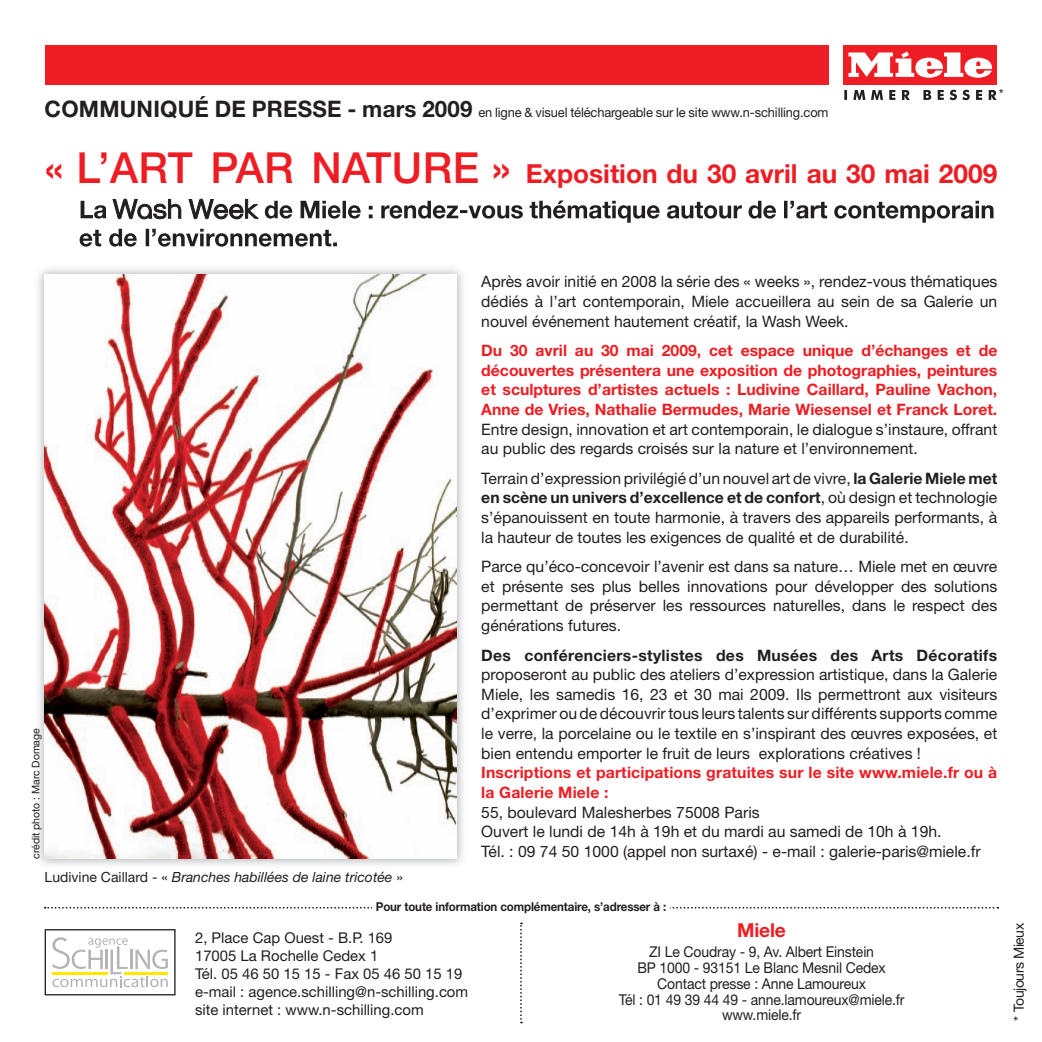
<style>
.page{position:relative;width:1042px;height:1042px;background:#fff}
.page>*{position:absolute;margin:0;border:0;box-sizing:border-box;transform-origin:0 0}
.t1{font:500 42.88px "Helvetica Neue LT Std";letter-spacing:.01em;color:#ee1d23}
.t2{font:700 26.25px "Helvetica Neue LT Std";color:#ee1d23}
.t3{font:700 19.25px "Helvetica Neue LT Std";letter-spacing:-.01em;color:#ee1d23}
.t4{font:15.75px/19.6px "Helvetica Neue LT Std";color:#231f20;text-align:justify}
.t5{font:700 15.75px/19.6px "Helvetica Neue LT Std";letter-spacing:.01em;color:#ee1d23;text-align:justify}
.t6{font:700 15.75px "Helvetica Neue LT Std";letter-spacing:.02em;color:#231f20}
.t7{font:14.88px/17.8px "Helvetica Neue LT Std";letter-spacing:-.01em;color:#231f20}
.t8{font:14.88px/15.8px "Helvetica Neue LT Std";letter-spacing:-.01em;color:#231f20;text-align:center;scale:.94 1}
.t9{font:italic 14px "Helvetica Neue LT Std";color:#231f20}
.t10{font:14px "Helvetica Neue LT Std";letter-spacing:-.03em;color:#231f20}
.t11{font:13.12px "Helvetica Neue LT Std";letter-spacing:-.01em;color:#231f20}
.t12{font:700 12.25px "Helvetica Neue LT Std";letter-spacing:-.01em;color:#231f20;scale:.94 1}
.t13{font:10.5px "Helvetica Neue LT Std";letter-spacing:-.005em;color:#231f20}
.s1{font-weight:700;font-size:22.75px}
.s2{font-style:normal}
.s3{font-weight:700}
</style>
<div class="page">
<img style="left:38px;top:268px;width:425px;height:597px">
<img style="left:45px;top:274px;width:411px;height:585px">
<div style="left:45px;top:45px;width:783px;height:39px;background:#ee1d23"></div>
<div style="left:843px;top:45px;width:154px;height:39px;background:#ee1d23"></div>
<svg style="left:844px;top:90px;width:152px;height:10px"></svg>
<svg style="left:848px;top:51px;width:144px;height:27px"></svg>
<svg style="left:52px;top:937px;width:116px;height:50px"></svg>
<div style="left:45px;top:929px;width:131px;height:66px;border:1px solid #231f20"></div>
<svg style="left:45px;top:907px;width:953px;height:1px"></svg>
<div style="left:372px;top:896px;width:298px;height:19px;background:#fff"></div>
<svg style="left:520px;top:922px;width:2px;height:101px"></svg>
<svg style="left:81px;top:201px;width:25px;height:18px"></svg>
<svg style="left:112px;top:198px;width:881px;height:25px"></svg>
<svg style="left:80px;top:229px;width:257px;height:18px"></svg>
<p class="t11" style="left:45px;top:105px;width:785px"><span class="s1">COMMUNIQUÉ DE PRESSE - mars 2009</span> en ligne &amp; visuel téléchargeable sur le site www.n-schilling.com</p>
<p class="t10" style="left:999px;top:86px;width:6px">*</p>
<h1 class="t1" style="left:45px;top:142px;width:468px">« L’ART PAR NATURE »</h1>
<h2 class="t2" style="left:526px;top:158px;width:473px">Exposition du 30 avril au 30 mai 2009</h2>
<p class="t13" style="left:29px;top:859px;width:132px;rotate:-90deg">crédit photo : Marc Domage</p>
<p class="t9" style="left:45px;top:869px;width:360px"><span class="s2">Ludivine Caillard - «</span> Branches habillées de laine tricotée <span class="s2">»</span></p>
<p class="t4" style="left:481px;top:272px;width:517px">Après avoir initié en 2008 la série des « weeks », rendez-vous thématiques dédiés à l’art contemporain, Miele accueillera au sein de sa Galerie un nouvel événement hautement créatif, la Wash Week.</p>
<p class="t5" style="left:481px;top:340px;width:517px">Du 30 avril au 30 mai 2009, cet espace unique d’échanges et de découvertes présentera une exposition de photographies, peintures et sculptures d’artistes actuels : Ludivine Caillard, Pauline Vachon, Anne de Vries, Nathalie Bermudes, Marie Wiesensel et Franck Loret.</p>
<p class="t4" style="left:481px;top:419px;width:517px">Entre design, innovation et art contemporain, le dialogue s’instaure, offrant au public des regards croisés sur la nature et l’environnement.</p>
<p class="t4" style="left:481px;top:468px;width:517px">Terrain d’expression privilégié d’un nouvel art de vivre, <span class="s3">la Galerie Miele met en scène un univers d’excellence et de confort</span>, où design et technologie s’épanouissent en toute harmonie, à travers des appareils performants, à la hauteur de toutes les exigences de qualité et de durabilité.</p>
<p class="t4" style="left:481px;top:556px;width:517px">Parce qu’éco-concevoir l’avenir est dans sa nature… Miele met en œuvre et présente ses plus belles innovations pour développer des solutions permettant de préserver les ressources naturelles, dans le respect des générations futures.</p>
<p class="t6" style="left:481px;top:645px;width:517px">Des conférenciers-stylistes des Musées des Arts Décoratifs</p>
<p class="t4" style="left:481px;top:664px;width:517px">proposeront au public des ateliers d’expression artistique, dans la Galerie Miele, les samedis 16, 23 et 30 mai 2009. Ils permettront aux visiteurs d’exprimer ou de découvrir tous leurs talents sur différents supports comme le verre, la porcelaine ou le textile en s’inspirant des œuvres exposées, et bien entendu emporter le fruit de leurs explorations créatives !</p>
<p class="t5" style="left:481px;top:762px;width:517px">Inscriptions et participations gratuites sur le site www.miele.fr ou à la Galerie Miele :</p>
<p class="t4" style="left:481px;top:802px;width:501px;text-align:left">55, boulevard Malesherbes 75008 Paris<br>Ouvert le lundi de 14h à 19h et du mardi au samedi de 10h à 19h.<br>Tél. : 09 74 50 1000 (appel non surtaxé) - e-mail : galerie-paris@miele.fr</p>
<p class="t12" style="left:376px;top:899px;width:310px">Pour toute information complémentaire, s’adresser à :</p>
<p class="t7" style="left:195px;top:929px;width:275px">2, Place Cap Ouest - B.P. 169<br>17005 La Rochelle Cedex 1<br>Tél. 05 46 50 15 15 - Fax 05 46 50 15 19 e-mail : agence.schilling@n-schilling.com site internet : www.n-schilling.com</p>
<p class="t3" style="left:737px;top:918px;width:50px">Miele</p>
<p class="t8" style="left:619px;top:944px;width:305px">ZI Le Coudray - 9, Av. Albert Einstein<br>BP 1000 - 93151 Le Blanc Mesnil Cedex<br>Contact presse : Anne Lamoureux<br>Tél : 01 49 39 44 49 - anne.lamoureux@miele.fr www.miele.fr</p>
<p class="t10" style="left:1010px;top:1020px;width:99px;rotate:-90deg">* Toujours Mieux</p>
</div>
